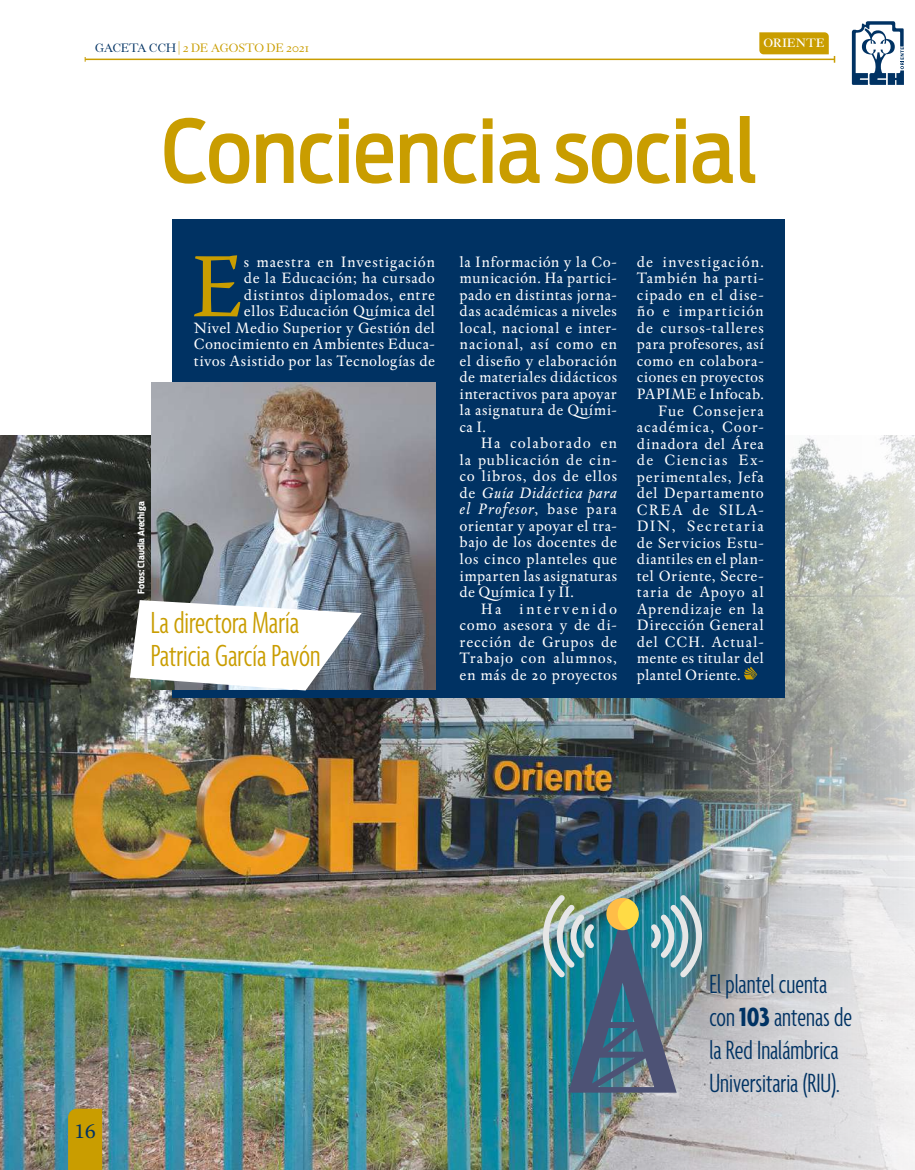
<style>
.page{position:relative;width:915px;height:1170px;background:#fff}
.page>*{position:absolute;margin:0;border:0;box-sizing:border-box;transform-origin:0 0}
.t1{font:90.9px "Warnock Pro";color:#c99d00}
.t2{font:500 87px "Antenna Cond";letter-spacing:-.005em;color:#c99d00}
.t3{font:300 extra-condensed 33px/33px "Agenda";color:#c99d00}
.t4{font:300 extra-condensed 28.5px/33px "Agenda";color:#003263}
.t5{font:21px "Warnock Pro";color:#003263}
.t6{font:15.75px/16.5px "Espinosa Nova";letter-spacing:.03em;color:#fff;text-align:justify}
.t7{font:15.75px "Espinosa Nova";letter-spacing:.005em;color:#fff}
.t8{font:15.75px "Espinosa Nova";letter-spacing:.055em;color:#fff}
.t9{font:15.75px "Espinosa Nova";letter-spacing:.06em;color:#fff}
.t10{font:15.75px "Espinosa Nova";letter-spacing:.085em;color:#fff}
.t11{font:15.75px "Espinosa Nova";letter-spacing:.07em;color:#fff}
.t12{font:15.75px "Espinosa Nova";letter-spacing:.065em;color:#fff}
.t13{font:15.75px "Espinosa Nova";letter-spacing:.095em;color:#fff}
.t14{font:15.75px "Espinosa Nova";letter-spacing:.05em;color:#fff}
.t15{font:13.5px "Wessex";color:#c99d00}
.t16{font:600 13.5px "Wessex";letter-spacing:.02em;color:#fff}
.t17{font:700 9px "Antenna Cond";color:#fff}
.s1{color:#003263}
.s2{font-style:italic}
.s3{font-weight:700;font-stretch:condensed}
</style>
<div class="page">
<img style="left:0;top:435px;width:914px;height:734px">
<div style="left:172px;top:219px;width:612px;height:478px;background:#003263"></div>
<img style="left:151px;top:382px;width:284px;height:307px">
<img style="left:542px;top:894px;width:165px;height:198px">
<div style="left:606px;top:897px;width:32px;height:33px;background:#ffbd47;border-radius:50%"></div>
<div style="left:617px;top:898px;width:21px;height:31px;background:#ffdb45;border-radius:50%"></div>
<svg style="left:130px;top:600px;width:231px;height:90px;background:#dddfe2"></svg>
<svg style="left:744px;top:667px;width:13px;height:12px"></svg>
<hr style="left:85px;top:59px;width:749px;height:1px;background:#c99d00">
<div style="left:68px;top:1108px;width:34px;height:61px;background:#c99d00"></div>
<svg style="left:759px;top:32px;width:76px;height:31px"></svg>
<svg style="left:851px;top:21px;width:52px;height:64px"></svg>
<p class="t15" style="left:95px;top:40px;width:215px"><span class="s1">GACETA CCH</span> | 2 DE AGOSTO DE 2021</p>
<p class="t16" style="left:763px;top:35px;width:62px">ORIENTE</p>
<h2 class="t2" style="left:162px;top:99px;width:597px">Conciencia social</h2>
<h1 class="t1" style="left:192px;top:232px;width:53px">E</h1>
<p class="t6" style="left:194px;top:254px;width:242px;text-align:right">s maestra en Investigación<br>de la Educación; ha cursado distintos diplomados, entre<br>ellos Educación Química del<br>Nivel Medio Superior y Gestión del<br>Conocimiento en Ambientes Educa&shy;tivos Asistido por las Tecnologías de</p>
<p class="t17" style="left:136px;top:593px;width:94px;rotate:-90deg">Fotos: Claudia Arechiga</p>
<h3 class="t3" style="left:151px;top:606px;width:171px">La directora María<br>Patricia García Pavón</h3>
<p class="t6" style="left:459px;top:254px;width:159px">la Información y la Co&shy;municación. Ha partici&shy;pado en distintas jorna&shy;das académicas a niveles local, nacional e inter&shy;nacional, así como en el diseño y elaboración de materiales didácticos interactivos para apoyar la asignatura de Quími&shy;ca I.</p>
<p class="t6" style="left:459px;top:435px;width:159px;text-indent:21px">Ha colaborado en la publicación de cin&shy;co libros, dos de ellos de <span class="s2">Guía Didáctica para el Profesor</span>, base para orientar y apoyar el tra&shy;bajo de los docentes de los cinco planteles que imparten las asignaturas de Química I y II.</p>
<p class="t6" style="left:459px;top:600px;width:159px;text-indent:21px">Ha intervenido como asesora y de di&shy;rección de Grupos de Trabajo con alumnos, en más de 20 proyectos</p>
<p class="t11" style="left:636px;top:253px;width:128px">de investigación.</p>
<p class="t6" style="left:636px;top:270px;width:128px">También ha parti-</p>
<p class="t6" style="left:636px;top:287px;width:128px">cipado en el dise-</p>
<p class="t12" style="left:636px;top:302px;width:128px">ño e impartición</p>
<p class="t8" style="left:636px;top:319px;width:128px">de cursos-talleres</p>
<p class="t6" style="left:636px;top:336px;width:128px">para profesores, así</p>
<p class="t6" style="left:636px;top:353px;width:128px">como en colabora-</p>
<p class="t7" style="left:636px;top:368px;width:128px">ciones en proyectos</p>
<p class="t6" style="left:636px;top:386px;width:128px">PAPIME e Infocab.</p>
<p class="t9" style="left:658px;top:401px;width:107px">Fue Consejera</p>
<p class="t9" style="left:636px;top:418px;width:128px">académica, Coor-</p>
<p class="t6" style="left:636px;top:435px;width:128px">dinadora del Área</p>
<p class="t10" style="left:636px;top:451px;width:128px">de Ciencias Ex-</p>
<p class="t6" style="left:636px;top:468px;width:128px">perimentales, Jefa</p>
<p class="t6" style="left:636px;top:485px;width:128px">del Departamento</p>
<p class="t10" style="left:636px;top:500px;width:128px">CREA de SILA-</p>
<p class="t13" style="left:636px;top:517px;width:128px">DIN, Secretaria</p>
<p class="t6" style="left:636px;top:534px;width:128px">de Servicios Estu-</p>
<p class="t6" style="left:636px;top:551px;width:128px">diantiles en el plan-</p>
<p class="t6" style="left:636px;top:567px;width:128px">tel Oriente, Secre-</p>
<p class="t14" style="left:636px;top:583px;width:128px">taria de Apoyo al</p>
<p class="t6" style="left:636px;top:600px;width:128px">Aprendizaje en la</p>
<p class="t6" style="left:636px;top:617px;width:128px">Dirección General</p>
<p class="t8" style="left:636px;top:632px;width:128px">del CCH. Actual-</p>
<p class="t6" style="left:636px;top:650px;width:128px">mente es titular del</p>
<p class="t7" style="left:636px;top:665px;width:105px">plantel Oriente.</p>
<h3 class="t5" style="left:74px;top:1118px;width:23px">16</h3>
<h3 class="t4" style="left:709px;top:967px;width:144px">El plantel cuenta con <span class="s3">103</span> antenas de la Red Inalámbrica<br>Universitaria (RIU).</h3>
</div>
